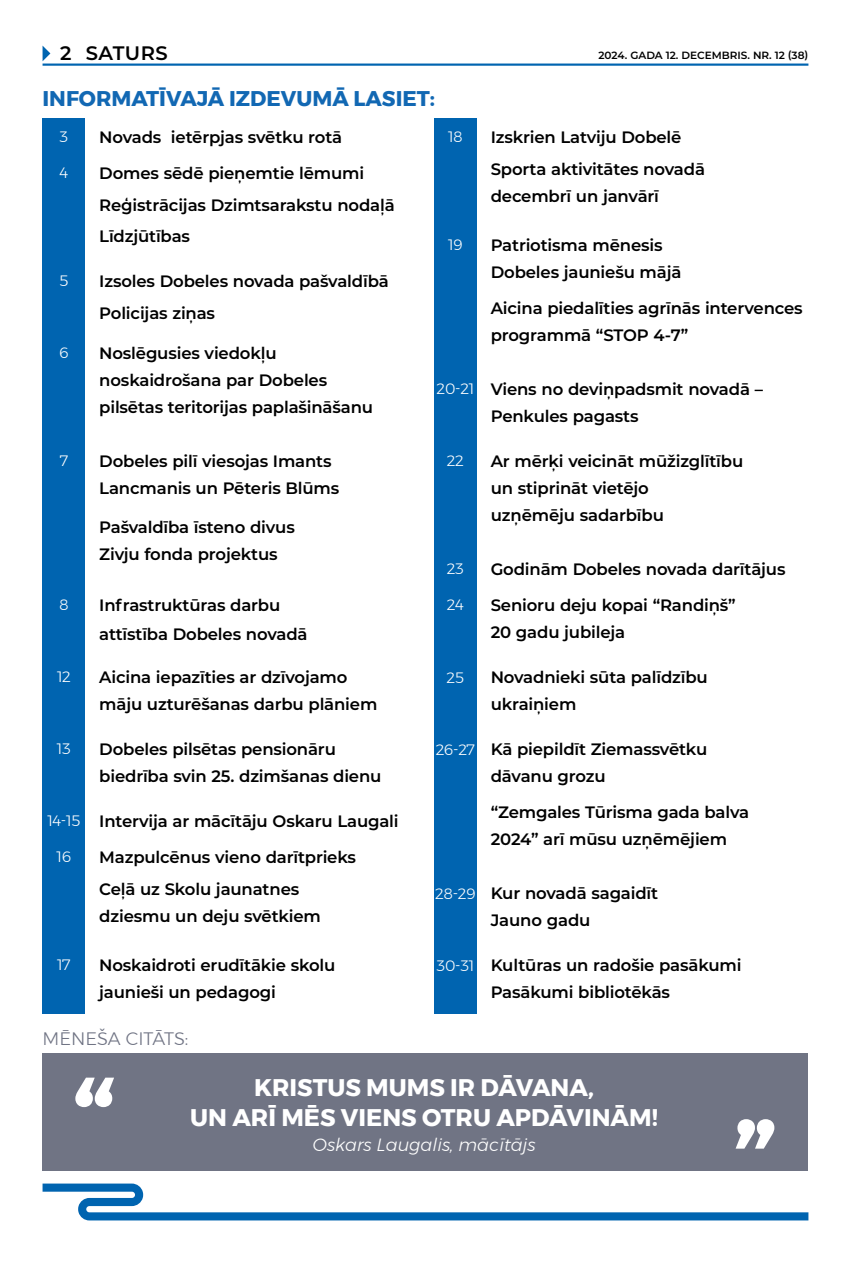
<style>
.page{position:relative;width:851px;height:1263px;background:#fff}
.page>*{position:absolute;margin:0;border:0;box-sizing:border-box;transform-origin:0 0}
.t1{font:700 24px/30px "Montserrat";color:#fff;text-align:center}
.t2{font:700 21.3px "Montserrat";color:#1268b3}
.t3{font:600 19.5px "Montserrat";letter-spacing:.025em;color:#000}
.t4{font:300 18px "Montserrat";color:#707484}
.t5{font:italic 300 17.7px "Montserrat";color:#fff}
.t6{font:600 16.5px/27px "Montserrat";letter-spacing:-.01em;color:#000}
.t7{font:300 15px "Montserrat";letter-spacing:-.02em;color:#fff}
.t8{font:600 10.5px "Montserrat";color:#000}
</style>
<div class="page">
<div style="left:43px;top:1053px;width:765px;height:117px;background:#707484"></div>
<hr style="left:43px;top:64px;width:765px;height:2px;background:#0064b0">
<svg style="left:43px;top:46px;width:7px;height:15px"></svg>
<div style="left:434px;top:118px;width:42px;height:895px;background:#0064b0"></div>
<div style="left:43px;top:118px;width:42px;height:895px;background:#0064b0"></div>
<svg style="left:75px;top:1077px;width:39px;height:30px"></svg>
<svg style="left:736px;top:1119px;width:38px;height:29px"></svg>
<svg style="left:43px;top:1183px;width:765px;height:37px"></svg>
<p class="t3" style="left:60px;top:39px;width:109px">2 SATURS</p>
<p class="t8" style="left:598px;top:47px;width:211px">2024. GADA 12. DECEMBRIS. NR. 12 (38)</p>
<p class="t2" style="left:43px;top:81px;width:394px">INFORMATĪVAJĀ IZDEVUMĀ LASIET:</p>
<p class="t6" style="left:99px;top:119px;width:266px;line-height:36px">Novads ietērpjas svētku rotā<br>Domes sēdē pieņemtie lēmumi</p>
<p class="t6" style="left:99px;top:189px;width:297px;line-height:31.5px">Reģistrācijas Dzimtsarakstu nodaļā<br>Līdzjūtības</p>
<p class="t6" style="left:99px;top:265px;width:291px;line-height:31.5px">Izsoles Dobeles novada pašvaldībā<br>Policijas ziņas</p>
<p class="t6" style="left:99px;top:339px;width:275px">Noslēgusies viedokļu noskaidrošana par Dobeles pilsētas teritorijas paplašināšanu</p>
<p class="t6" style="left:99px;top:447px;width:241px">Dobeles pilī viesojas Imants<br>Lancmanis un Pēteris Blūms</p>
<p class="t6" style="left:99px;top:513px;width:197px">Pašvaldība īsteno divus<br>Zivju fonda projektus</p>
<p class="t6" style="left:99px;top:591px;width:210px;line-height:28.5px">Infrastruktūras darbu attīstība Dobeles novadā</p>
<p class="t6" style="left:99px;top:663px;width:279px">Aicina iepazīties ar dzīvojamo māju uzturēšanas darbu plāniem</p>
<p class="t6" style="left:99px;top:735px;width:284px">Dobeles pilsētas pensionāru biedrība svin 25. dzimšanas dienu</p>
<p class="t6" style="left:99px;top:803px;width:301px;line-height:36px">Intervija ar mācītāju Oskaru Laugali<br>Mazpulcēnus vieno darītprieks</p>
<p class="t6" style="left:99px;top:875px;width:223px">Ceļā uz Skolu jaunatnes dziesmu un deju svētkiem</p>
<p class="t6" style="left:99px;top:951px;width:237px">Noskaidroti erudītākie skolu jaunieši un pedagogi</p>
<p class="t6" style="left:490px;top:121px;width:216px;line-height:31.5px">Izskrien Latviju Dobelē<br>Sporta aktivitātes novadā</p>
<p class="t6" style="left:490px;top:182px;width:170px">decembrī un janvārī</p>
<p class="t6" style="left:490px;top:231px;width:192px">Patriotisma mēnesis<br>Dobeles jauniešu mājā</p>
<p class="t6" style="left:490px;top:294px;width:313px">Aicina piedalīties agrīnās intervences programmā “STOP 4-7”</p>
<p class="t6" style="left:490px;top:375px;width:274px">Viens no deviņpadsmit novadā –<br>Penkules pagasts</p>
<p class="t6" style="left:490px;top:447px;width:254px">Ar mērķi veicināt mūžizglītību un stiprināt vietējo<br>uzņēmēju sadarbību</p>
<p class="t6" style="left:490px;top:551px;width:296px;line-height:36px">Godinām Dobeles novada darītājus<br>Senioru deju kopai “Randiņš”</p>
<p class="t6" style="left:490px;top:618px;width:136px">20 gadu jubileja</p>
<p class="t6" style="left:490px;top:663px;width:218px">Novadnieki sūta palīdzību ukraiņiem</p>
<p class="t6" style="left:490px;top:735px;width:218px">Kā piepildīt Ziemassvētku dāvanu grozu</p>
<p class="t6" style="left:490px;top:798px;width:260px">“Zemgales Tūrisma gada balva<br>2024” arī mūsu uzņēmējiem</p>
<p class="t6" style="left:490px;top:879px;width:169px">Kur novadā sagaidīt<br>Jauno gadu</p>
<p class="t6" style="left:490px;top:951px;width:252px">Kultūras un radošie pasākumi<br>Pasākumi bibliotēkās</p>
<p class="t7" style="left:60px;top:126px;width:10px">3</p>
<p class="t7" style="left:59px;top:162px;width:10px">4</p>
<p class="t7" style="left:448px;top:126px;width:16px">18</p>
<p class="t7" style="left:448px;top:234px;width:16px">19</p>
<p class="t7" style="left:59px;top:270px;width:11px">5</p>
<p class="t7" style="left:59px;top:342px;width:11px">6</p>
<p class="t7" style="left:436px;top:378px;width:39px">20-21</p>
<p class="t7" style="left:60px;top:450px;width:10px">7</p>
<p class="t7" style="left:447px;top:450px;width:18px">22</p>
<p class="t7" style="left:447px;top:558px;width:18px">23</p>
<p class="t7" style="left:447px;top:594px;width:19px">24</p>
<p class="t7" style="left:59px;top:594px;width:11px">8</p>
<p class="t7" style="left:57px;top:666px;width:15px">12</p>
<p class="t7" style="left:446px;top:666px;width:19px">25</p>
<p class="t7" style="left:57px;top:738px;width:15px">13</p>
<p class="t7" style="left:435px;top:738px;width:41px">26-27</p>
<p class="t7" style="left:47px;top:810px;width:35px">14-15</p>
<p class="t7" style="left:56px;top:846px;width:16px">16</p>
<p class="t7" style="left:435px;top:882px;width:42px">28-29</p>
<p class="t7" style="left:57px;top:954px;width:15px">17</p>
<p class="t7" style="left:436px;top:954px;width:39px">30-31</p>
<p class="t4" style="left:43px;top:1025px;width:147px">MĒNEŠA CITĀTS:</p>
<h1 class="t1" style="left:190px;top:1073px;width:469px">KRISTUS MUMS IR DĀVANA,<br>UN ARĪ MĒS VIENS OTRU APDĀVINĀM!</h1>
<p class="t5" style="left:312px;top:1131px;width:224px">Oskars Laugalis, mācītājs</p>
</div>
